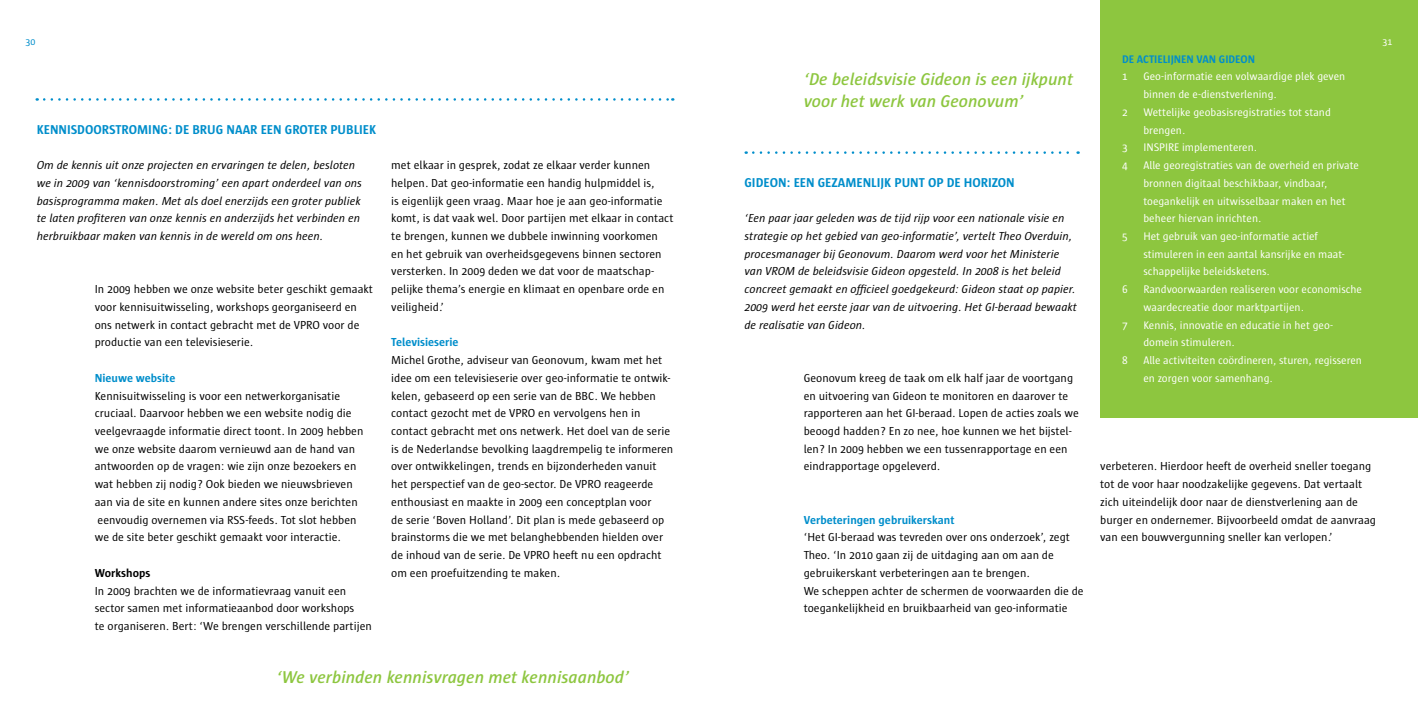
<style>
.page{position:relative;width:1418px;height:709px;background:#fff}
.page>*{position:absolute;margin:0;border:0;box-sizing:border-box;transform-origin:0 0}
.t1{font:italic 600 17.5px/22.5px "Sun";color:#8dc63f}
.t2{font:700 13.12px "Sun";letter-spacing:.065em;color:#008ecb}
.t3{font:11.88px/17.8px "Sun";color:#000}
.t4{font:italic 11.88px/17.8px "Sun";color:#000}
.t5{font:700 11.88px "Sun";color:#008ecb}
.t6{font:700 11.88px "Sun";color:#000}
.t7{font:11.25px/17.8px "Sun";color:#fff}
.t8{font:700 11.25px "Sun";letter-spacing:.05em;color:#008ecb}
.t9{font:10px "Sun";color:#fff}
.t10{font:10px "Sun";color:#008ecb}
</style>
<div class="page">
<div style="left:1100px;top:0;width:317px;height:417px;background:#8dc63f"></div>
<svg style="left:753px;top:151px;width:325px;height:3px"></svg>
<svg style="left:44px;top:98px;width:629px;height:3px"></svg>
<p class="t10" style="left:25px;top:36px;width:11px">30</p>
<p class="t2" style="left:37px;top:122px;width:341px">KENNISDOORSTROMING: DE BRUG NAAR EEN GROTER PUBLIEK</p>
<p class="t4" style="left:37px;top:156px;width:327px">Om de kennis uit onze projecten en ervaringen te delen, besloten we in 2009 van ‘kennisdoorstroming’ een apart onderdeel van ons basisprogramma maken. Met als doel enerzijds een groter publiek te laten profiteren van onze kennis en anderzijds het verbinden en herbruikbaar maken van kennis in de wereld om ons heen.</p>
<p class="t3" style="left:95px;top:280px;width:280px">In 2009 hebben we onze website beter geschikt gemaakt voor kennisuitwisseling, workshops georganiseerd en ons netwerk in contact gebracht met de VPRO voor de productie van een televisieserie.</p>
<p class="t5" style="left:95px;top:371px;width:82px">NIEUWE WEBSITE</p>
<p class="t3" style="left:95px;top:387px;width:270px">Kennisuitwisseling is voor een netwerkorganisatie cruciaal. Daarvoor hebben we een website nodig die veelgevraagde informatie direct toont. In 2009 hebben we onze website daarom vernieuwd aan de hand van antwoorden op de vragen: wie zijn onze bezoekers en wat hebben zij nodig? Ook bieden we nieuwsbrieven aan via de site en kunnen andere sites onze berichten eenvoudig overnemen via RSS-feeds. Tot slot hebben we de site beter geschikt gemaakt voor interactie.</p>
<p class="t6" style="left:95px;top:566px;width:57px">WORKSHOPS</p>
<p class="t3" style="left:95px;top:581px;width:279px">In 2009 brachten we de informatievraag vanuit een sector samen met informatieaanbod door workshops<br>te organiseren. Bert: ‘We brengen verschillende partijen</p>
<p class="t3" style="left:391px;top:156px;width:284px">met elkaar in gesprek, zodat ze elkaar verder kunnen helpen. Dat geo-informatie een handig hulpmiddel is,<br>is eigenlijk geen vraag. Maar hoe je aan geo-informatie komt, is dat vaak wel. Door partijen met elkaar in contact te brengen, kunnen we dubbele inwinning voorkomen<br>en het gebruik van overheidsgegevens binnen sectoren versterken. In 2009 deden we dat voor de maatschap&shy;pelijke thema’s energie en klimaat en openbare orde en veiligheid.’</p>
<p class="t5" style="left:391px;top:336px;width:69px">TELEVISIESERIE</p>
<p class="t3" style="left:391px;top:351px;width:283px">Michel Grothe, adviseur van Geonovum, kwam met het idee om een televisieserie over geo-informatie te ontwik&shy;kelen, gebaseerd op een serie van de BBC. We hebben contact gezocht met de VPRO en vervolgens hen in contact gebracht met ons netwerk. Het doel van de serie is de Nederlandse bevolking laagdrempelig te informeren over ontwikkelingen, trends en bijzonderheden vanuit het perspectief van de geo-sector. De VPRO reageerde enthousiast en maakte in 2009 een conceptplan voor<br>de serie ‘Boven Holland’. Dit plan is mede gebaseerd op brainstorms die we met belanghebbenden hielden over de inhoud van de serie. De VPRO heeft nu een opdracht om een proefuitzending te maken.</p>
<h1 class="t1" style="left:276px;top:666px;width:354px">‘We verbinden kennisvragen met kennisaanbod’</h1>
<h1 class="t1" style="left:803px;top:67px;width:271px">‘De beleidsvisie Gideon is een ijkpunt voor het werk van Geonovum’</h1>
<p class="t2" style="left:744px;top:175px;width:20px">GIDEON</p>
<p class="t2" style="left:786px;top:175px;width:230px">: EEN GEZAMENLIJK PUNT OP DE HORIZON</p>
<p class="t4" style="left:744px;top:209px;width:334px">‘Een paar jaar geleden was de tijd rijp voor een nationale visie en strategie op het gebied van geo-informatie’, vertelt Theo Overduin, procesmanager bij Geonovum. Daarom werd voor het Ministerie van VROM de beleidsvisie Gideon opgesteld. In 2008 is het beleid concreet gemaakt en officieel goedgekeurd: Gideon staat op papier.<br>2009 werd het eerste jaar van de uitvoering. Het GI-beraad bewaakt de realisatie van Gideon.</p>
<p class="t3" style="left:803px;top:369px;width:277px">Geonovum kreeg de taak om elk half jaar de voortgang en uitvoering van Gideon te monitoren en daarover te rapporteren aan het GI-beraad. Lopen de acties zoals we beoogd hadden? En zo nee, hoe kunnen we het bijstel&shy;len? In 2009 hebben we een tussenrapportage en een eindrapportage opgeleverd.</p>
<p class="t5" style="left:803px;top:513px;width:152px">VERBETERINGEN GEBRUIKERSKANT</p>
<p class="t3" style="left:803px;top:528px;width:281px">‘Het GI-beraad was tevreden over ons onderzoek’, zegt Theo. ‘In 2010 gaan zij de uitdaging aan om aan de gebruikerskant verbeteringen aan te brengen.<br>We scheppen achter de schermen de voorwaarden die de toegankelijkheid en bruikbaarheid van geo-informatie</p>
<p class="t8" style="left:1122px;top:53px;width:134px">DE ACTIELIJNEN VAN GI DEON</p>
<p class="t7" style="left:1122px;top:68px;width:7px">1</p>
<p class="t7" style="left:1143px;top:68px;width:203px">Geo-informatie een volwaardige plek geven binnen de e-dienstverlening.</p>
<p class="t7" style="left:1122px;top:103px;width:7px">2</p>
<p class="t7" style="left:1143px;top:103px;width:189px">Wettelijke geobasisregistraties tot stand brengen.</p>
<p class="t7" style="left:1122px;top:139px;width:7px">3</p>
<p class="t7" style="left:1143px;top:139px;width:115px">INSPIRE implementeren.</p>
<p class="t7" style="left:1122px;top:156px;width:7px">4</p>
<p class="t7" style="left:1143px;top:156px;width:217px">Alle georegistraties van de overheid en private bronnen digitaal beschikbaar, vindbaar, toegankelijk en uitwisselbaar maken en het beheer hiervan inrichten.</p>
<p class="t7" style="left:1122px;top:227px;width:7px">5</p>
<p class="t7" style="left:1143px;top:227px;width:203px">Het gebruik van geo-informatie actief stimuleren in een aantal kansrijke en maat&shy;schappelijke beleidsketens.</p>
<p class="t7" style="left:1122px;top:280px;width:7px">6</p>
<p class="t7" style="left:1143px;top:280px;width:220px">Randvoorwaarden realiseren voor economische waardecreatie door marktpartijen.</p>
<p class="t7" style="left:1122px;top:316px;width:7px">7</p>
<p class="t7" style="left:1143px;top:316px;width:191px">Kennis, innovatie en educatie in het geo&shy;domein stimuleren.</p>
<p class="t7" style="left:1122px;top:351px;width:7px">8</p>
<p class="t7" style="left:1143px;top:351px;width:220px">Alle activiteiten coördineren, sturen, regisseren en zorgen voor samenhang.</p>
<p class="t9" style="left:1382px;top:36px;width:11px">31</p>
<p class="t3" style="left:1100px;top:457px;width:277px">verbeteren. Hierdoor heeft de overheid sneller toegang tot de voor haar noodzakelijke gegevens. Dat vertaalt zich uiteindelijk door naar de dienstverlening aan de burger en ondernemer. Bijvoorbeeld omdat de aanvraag van een bouwvergunning sneller kan verlopen.’</p>
</div>
